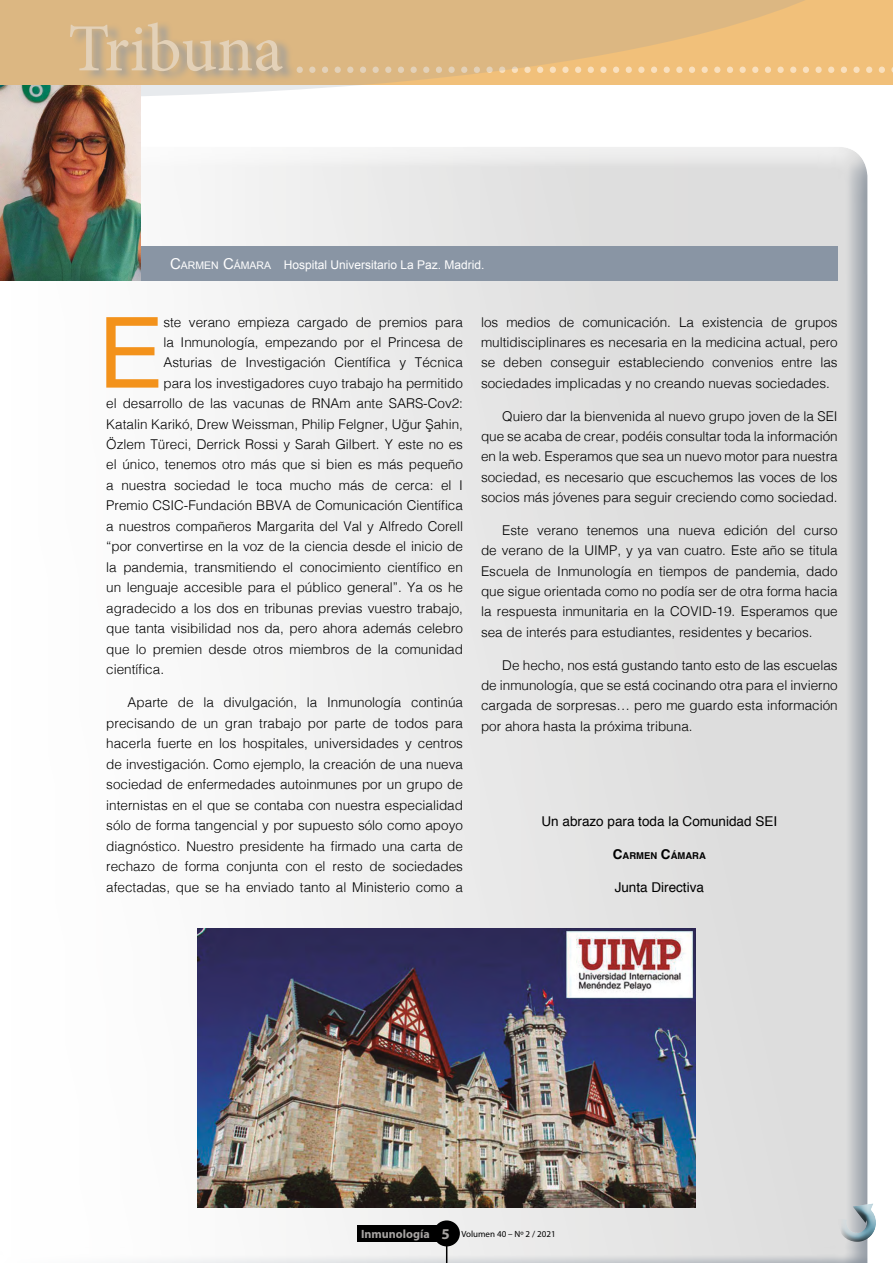
<style>
.page{position:relative;width:893px;height:1263px;background:#fff}
.page>*{position:absolute;margin:0;border:0;box-sizing:border-box;transform-origin:0 0}
.t1{font:98.25px "Helvetica";color:#f3921b}
.t2{font:55.5px "Minion Pro";color:#f9e0be}
.t3{font:300 13.5px/20.2px "Helvetica";color:#000;text-align:justify}
.t4{font:13.5px "Helvetica";color:#000}
.t5{font:12px "Arial";color:#fff}
.t6{font:700 9.45px "Helvetica";color:#000}
.t7{font:9px "Myriad Pro";color:#000}
.s1{font-size:67.5px}
.s2{font-size:15px}
.s3{font-size:10.5px}
.s4{font-size:13.5px}
.s5{font-weight:700;font-size:12px;color:#a7a4a2}
.s6{font-weight:700;font-size:15px;color:#a7a4a2}
</style>
<div class="page">
<div style="left:0;top:0;width:893px;height:85px;background:#f1c07a"></div>
<svg style="left:0;top:0;width:805px;height:99px;fill:#dcb782"></svg>
<div style="left:0;top:147px;width:880px;height:1116px;background:#8995a4;opacity:.75"></div>
<div style="left:357px;top:1225px;width:81px;height:17px;background:#000"></div>
<div style="left:433px;top:1220px;width:27px;height:26px;background:#000;border-radius:50%"></div>
<svg style="left:446px;top:1246px;width:1px;height:17px"></svg>
<div style="left:140px;top:247px;width:698px;height:34px;background:#8995a4"></div>
<div style="left:829px;top:1194px;width:58px;height:44px;background:#fff;opacity:.75"></div>
<div style="left:827px;top:1199px;width:55px;height:52px;background:#000;opacity:.75"></div>
<img style="left:0;top:85px;width:140px;height:196px">
<img style="left:198px;top:928px;width:497px;height:280px">
<h2 class="t2" style="left:68px;top:17px;width:822px"><span class="s1">Tribuna</span> ...............................................</h2>
<p class="t5" style="left:170px;top:257px;width:316px"><span class="s2">C</span><span class="s3">ARMEN</span> <span class="s2">C</span><span class="s3">ÁMARA</span> Hospital Universitario La Paz. Madrid.</p>
<h1 class="t1" style="left:98px;top:277px;width:67px">E</h1>
<p class="t3" style="left:163px;top:311px;width:301px">ste verano empieza cargado de premios para</p>
<p class="t3" style="left:163px;top:331px;width:301px">la Inmunología, empezando por el Princesa de</p>
<p class="t3" style="left:163px;top:351px;width:301px">Asturias de Investigación Científica y Técnica</p>
<p class="t3" style="left:163px;top:372px;width:301px">para los investigadores cuyo trabajo ha permitido</p>
<p class="t3" style="left:106px;top:392px;width:358px">el desarrollo de las vacunas de RNAm ante SARS-Cov2:</p>
<p class="t3" style="left:106px;top:413px;width:358px">Katalin Karikó, Drew Weissman, Philip Felgner, Uğur Şahin,</p>
<p class="t3" style="left:106px;top:433px;width:358px">Özlem Türeci, Derrick Rossi y Sarah Gilbert. Y este no es</p>
<p class="t3" style="left:106px;top:454px;width:358px">el único, tenemos otro más que si bien es más pequeño</p>
<p class="t3" style="left:106px;top:474px;width:358px">a nuestra sociedad le toca mucho más de cerca: el I</p>
<p class="t3" style="left:106px;top:494px;width:358px">Premio CSIC-Fundación BBVA de Comunicación Científica</p>
<p class="t3" style="left:106px;top:515px;width:358px">a nuestros compañeros Margarita del Val y Alfredo Corell</p>
<p class="t3" style="left:106px;top:535px;width:358px">“por convertirse en la voz de la ciencia desde el inicio de</p>
<p class="t3" style="left:106px;top:556px;width:358px">la pandemia, transmitiendo el conocimiento científico en</p>
<p class="t3" style="left:106px;top:576px;width:358px">un lenguaje accesible para el público general”. Ya os he</p>
<p class="t3" style="left:106px;top:597px;width:358px">agradecido a los dos en tribunas previas vuestro trabajo,</p>
<p class="t3" style="left:106px;top:617px;width:358px">que tanta visibilidad nos da, pero ahora además celebro</p>
<p class="t3" style="left:106px;top:638px;width:358px">que lo premien desde otros miembros de la comunidad</p>
<p class="t3" style="left:106px;top:658px;width:59px">científica.</p>
<p class="t3" style="left:106px;top:691px;width:358px;text-indent:21px">Aparte de la divulgación, la Inmunología continúa precisando de un gran trabajo por parte de todos para hacerla fuerte en los hospitales, universidades y centros de investigación. Como ejemplo, la creación de una nueva sociedad de enfermedades autoinmunes por un grupo de internistas en el que se contaba con nuestra especialidad sólo de forma tangencial y por supuesto sólo como apoyo diagnóstico. Nuestro presidente ha firmado una carta de rechazo de forma conjunta con el resto de sociedades afectadas, que se ha enviado tanto al Ministerio como a</p>
<p class="t3" style="left:481px;top:311px;width:358px">los medios de comunicación. La existencia de grupos multidisciplinares es necesaria en la medicina actual, pero se deben conseguir estableciendo convenios entre las sociedades implicadas y no creando nuevas sociedades.</p>
<p class="t3" style="left:481px;top:405px;width:358px;text-indent:21px">Quiero dar la bienvenida al nuevo grupo joven de la SEI que se acaba de crear, podéis consultar toda la información en la web. Esperamos que sea un nuevo motor para nuestra sociedad, es necesario que escuchemos las voces de los socios más jóvenes para seguir creciendo como sociedad.</p>
<p class="t3" style="left:481px;top:519px;width:358px;text-indent:21px">Este verano tenemos una nueva edición del curso de verano de la UIMP, y ya van cuatro. Este año se titula Escuela de Inmunología en tiempos de pandemia, dado que sigue orientada como no podía ser de otra forma hacia la respuesta inmunitaria en la COVID-19. Esperamos que sea de interés para estudiantes, residentes y becarios.</p>
<p class="t3" style="left:481px;top:654px;width:358px;text-indent:21px">De hecho, nos está gustando tanto esto de las escuelas de inmunología, que se está cocinando otra para el invierno cargada de sorpresas… pero me guardo esta información por ahora hasta la próxima tribuna.</p>
<p class="t4" style="left:541px;top:810px;width:237px">Un abrazo para toda la Comunidad SEI</p>
<p class="t6" style="left:613px;top:848px;width:95px"><span class="s4">C</span>ARMEN <span class="s4">C</span>ÁMARA</p>
<p class="t4" style="left:615px;top:876px;width:91px">Junta Directiva</p>
<p class="t7" style="left:361px;top:1228px;width:196px"><span class="s5">Inmunología</span> <span class="s6">5</span> Volumen 40 – Nº 2 / 2021</p>
</div>
